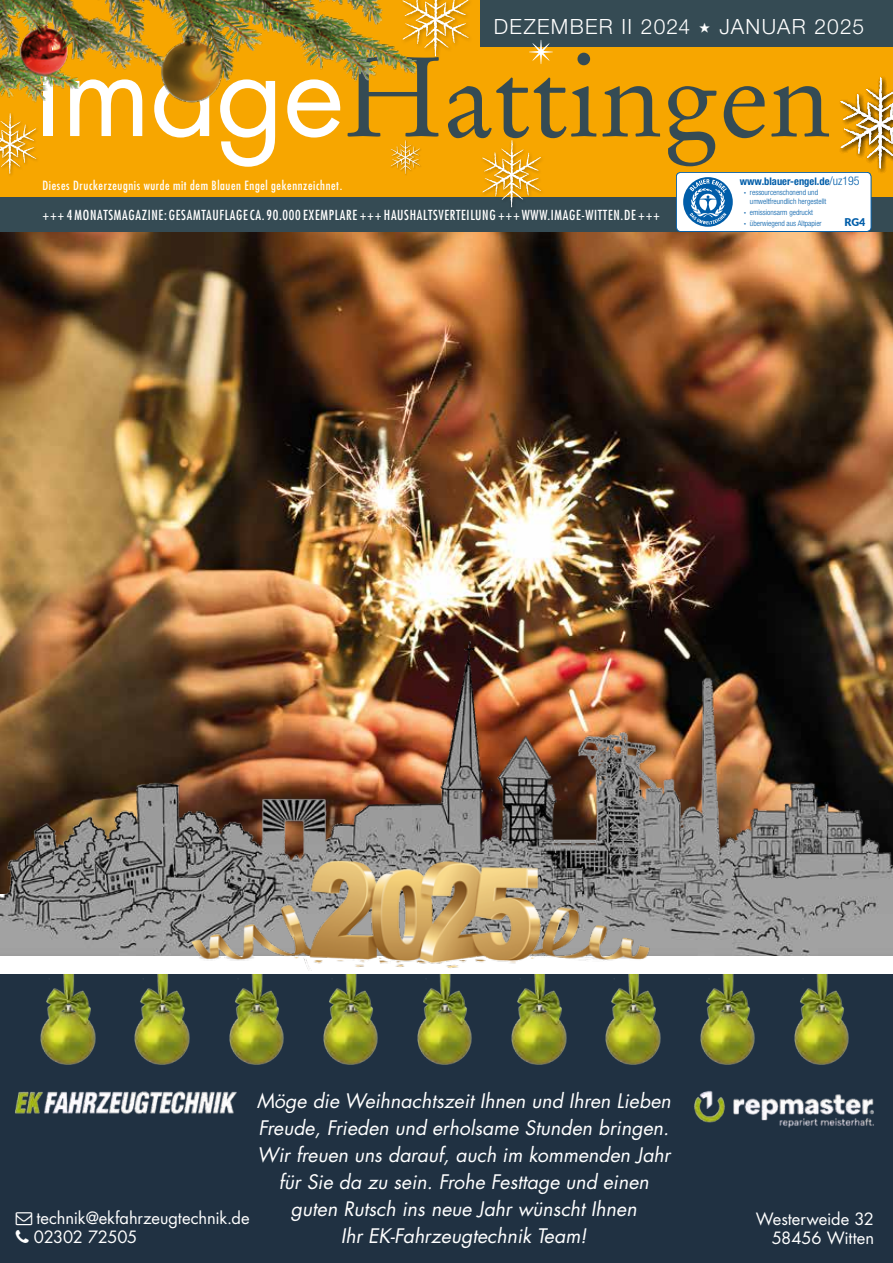
<style>
.page{position:relative;width:893px;height:1263px;background:#fff}
.page>*{position:absolute;margin:0;border:0;box-sizing:border-box;transform-origin:0 0}
.t1{font:112.65px "Stempel Garamond LT Pro";color:#354b54}
.t2{font:300 21px "Helvetica Neue LT Pro";letter-spacing:.06em;color:#fff}
.t3{font:italic 19.5px/27px "Futura LT Pro";color:#fff;text-align:center}
.t4{font:16.5px/19.8px "Futura LT Pro";letter-spacing:-.005em;color:#fff;text-align:right}
.t5{font:500 condensed 13.5px "Futura LT Pro";letter-spacing:.05em;color:#fff}
.t6{font:500 condensed 12.3px "Futura LT Pro";letter-spacing:.05em;color:#fff}
.t7{font:900 10.65px "Lato";color:#005da9}
.t8{font:700 condensed 10.5px "Helvetica Neue";color:#005da9}
.t9{font:300 condensed 7.65px/8.9px "Helvetica Neue";color:#005da9}
.s1{font-family:"Futura LT Pro";font-size:117.15px;color:#fff}
.s2{font-weight:300;font-size:12px}
.s3{font-weight:700}
</style>
<div class="page">
<img style="left:0;top:232px;width:893px;height:405px">
<div style="left:0;top:0;width:893px;height:198px;background:#f7a600"></div>
<div style="left:480px;top:0;width:413px;height:46px;background:#354b54"></div>
<div style="left:0;top:198px;width:893px;height:34px;background:#354b54"></div>
<svg style="left:529px;top:40px;width:24px;height:24px"></svg>
<svg style="left:0;top:113px;width:36px;height:61px"></svg>
<div style="left:390px;top:140px;width:32px;height:36px;background:#000;opacity:.3"></div>
<svg style="left:391px;top:140px;width:29px;height:34px"></svg>
<svg style="left:425px;top:0;width:44px;height:56px"></svg>
<div style="left:480px;top:138px;width:65px;height:74px;background:#000;opacity:.3"></div>
<svg style="left:482px;top:140px;width:59px;height:67px"></svg>
<div style="left:838px;top:75px;width:55px;height:99px;background:#000;opacity:.3"></div>
<svg style="left:840px;top:77px;width:53px;height:91px"></svg>
<img style="left:0;top:0;width:425px;height:103px">
<img style="left:0;top:637px;width:893px;height:318px">
<img style="left:186px;top:856px;width:468px;height:113px">
<div style="left:0;top:975px;width:893px;height:288px;background:#203142"></div>
<img style="left:40px;top:975px;width:56px;height:90px">
<img style="left:134px;top:975px;width:56px;height:90px">
<img style="left:229px;top:975px;width:55px;height:90px">
<img style="left:323px;top:975px;width:55px;height:90px">
<img style="left:417px;top:975px;width:55px;height:90px">
<img style="left:511px;top:975px;width:56px;height:90px">
<img style="left:605px;top:975px;width:56px;height:90px">
<img style="left:700px;top:975px;width:55px;height:90px">
<img style="left:794px;top:975px;width:55px;height:90px">
<img style="left:694px;top:1090px;width:180px;height:38px">
<img style="left:15px;top:1091px;width:222px;height:23px">
<div style="left:676px;top:172px;width:195px;height:59px;background:#fff;border-radius:5px"></div>
<div style="left:676px;top:172px;width:195px;height:60px;border:1px solid #005da9;border-radius:5px"></div>
<svg style="left:683px;top:177px;width:50px;height:50px"></svg>
<p class="t2" style="left:494px;top:13px;width:372px">DEZEMBER II 2024 • JANUAR 2025</p>
<h1 class="t1" style="left:34px;top:25px;width:798px"><span class="s1">Image</span>Hattingen</h1>
<p class="t6" style="left:43px;top:177px;width:301px">Dieses Druckerzeugnis wurde mit dem Blauen Engel gekennzeichnet.</p>
<p class="t5" style="left:43px;top:206px;width:619px">+++ 4 MONATSMAGAZINE: GESAMTAUFLAGE CA. 90.000 EXEMPLARE +++ HAUSHALTSVERTEILUNG +++ WWW.IMAGE-WITTEN.DE +++</p>
<p class="t8" style="left:740px;top:175px;width:121px">www.blauer-engel.de<span class="s2">/uz195</span></p>
<p class="t9" style="left:750px;top:188px;width:78px;text-indent:-6px"><span class="s3">·</span> ressourcenschonend und umweltfreundlich hergestellt</p>
<p class="t9" style="left:744px;top:207px;width:79px;line-height:10.9px"><span class="s3">·</span> emissionsarm gedruckt<br><span class="s3">·</span> überwiegend aus Altpapier</p>
<p class="t7" style="left:844px;top:214px;width:22px">RG4</p>
<p class="t3" style="left:257px;top:1087px;width:415px">Möge die Weihnachtszeit Ihnen und Ihren Lieben Freude, Frieden und erholsame Stunden bringen.<br>Wir freuen uns darauf, auch im kommenden Jahr für Sie da zu sein. Frohe Festtage und einen guten Rutsch ins neue Jahr wünscht Ihnen<br>Ihr EK-Fahrzeugtechnik Team!</p>
<p class="t4" style="left:34px;top:1207px;width:217px;text-align:left">technik@ekfahrzeugtechnik.de<br>02302 72505</p>
<p class="t4" style="left:756px;top:1208px;width:120px">Westerweide 32<br>58456 Witten</p>
</div>
